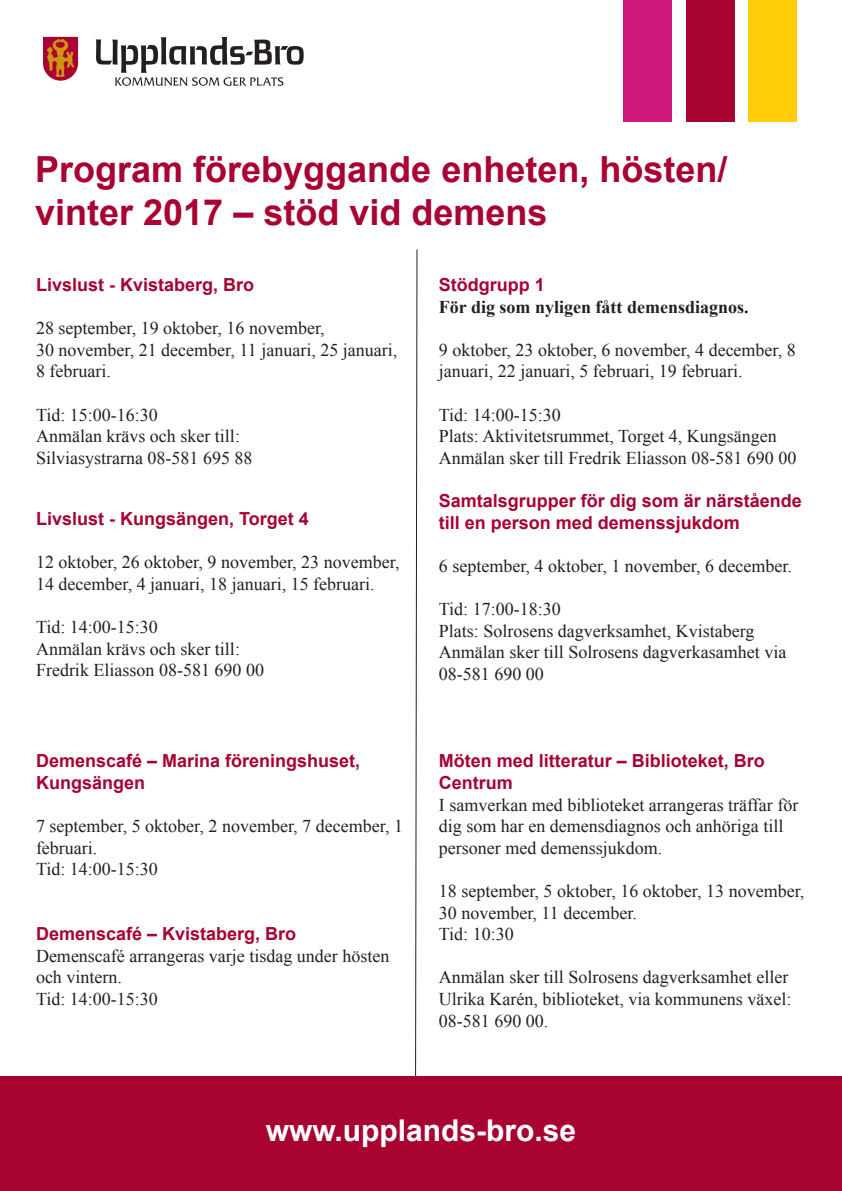
<style>
.page{position:relative;width:842px;height:1191px;background:#fff}
.page>*{position:absolute;margin:0;border:0;box-sizing:border-box;transform-origin:0 0}
.t1{font:700 36px/43.2px "Arial";color:#a90332}
.t2{font:700 30px "Arial";color:#fff}
.t3{font:18px/21.6px "Times New Roman";color:#231f20}
.t4{font:700 18px/21.6px "Arial";color:#a90332}
.t5{font:700 18px "Times New Roman";color:#231f20}
</style>
<div class="page">
<svg style="left:43px;top:37px;width:35px;height:44px;background:#bd473a"></svg>
<svg style="left:96px;top:37px;width:208px;height:49px"></svg>
<div style="left:748px;top:0;width:49px;height:122px;background:#fecd08"></div>
<div style="left:686px;top:0;width:48px;height:122px;background:#a90332"></div>
<div style="left:623px;top:0;width:49px;height:122px;background:#cd177b"></div>
<div style="left:0;top:1076px;width:842px;height:115px;background:#a90332"></div>
<svg style="left:415px;top:249px;width:3px;height:828px"></svg>
<h1 class="t1" style="left:35px;top:149px;width:694px">Program förebyggande enheten, hösten/ vinter 2017 – stöd vid demens</h1>
<p class="t4" style="left:36px;top:274px;width:220px">Livslust - Kvistaberg, Bro</p>
<p class="t3" style="left:36px;top:317px;width:363px">28 september, 19 oktober, 16 november,<br>30 november, 21 december, 11 januari, 25 januari,<br>8 februari.</p>
<p class="t3" style="left:36px;top:403px;width:218px">Tid: 15:00-16:30<br>Anmälan krävs och sker till:<br>Silviasystrarna 08-581 695 88</p>
<p class="t4" style="left:36px;top:508px;width:274px">Livslust - Kungsängen, Torget 4</p>
<p class="t3" style="left:36px;top:551px;width:365px">12 oktober, 26 oktober, 9 november, 23 november,<br>14 december, 4 januari, 18 januari, 15 februari.</p>
<p class="t3" style="left:36px;top:616px;width:229px">Tid: 14:00-15:30<br>Anmälan krävs och sker till:<br>Fredrik Eliasson 08-581 690 00</p>
<p class="t4" style="left:36px;top:751px;width:326px">Demenscafé – Marina föreningshuset,<br>Kungsängen</p>
<p class="t3" style="left:36px;top:815px;width:368px">7 september, 5 oktober, 2 november, 7 december, 1 februari.<br>Tid: 14:00-15:30</p>
<p class="t4" style="left:36px;top:923px;width:262px">Demenscafé – Kvistaberg, Bro</p>
<p class="t3" style="left:36px;top:944px;width:355px">Demenscafé arrangeras varje tisdag under hösten och vintern.<br>Tid: 14:00-15:30</p>
<p class="t4" style="left:439px;top:274px;width:108px">Stödgrupp 1</p>
<p class="t5" style="left:439px;top:294px;width:311px">För dig som nyligen fått demensdiagnos.</p>
<p class="t3" style="left:439px;top:339px;width:359px">9 oktober, 23 oktober, 6 november, 4 december, 8 januari, 22 januari, 5 februari, 19 februari.</p>
<p class="t3" style="left:439px;top:403px;width:359px">Tid: 14:00-15:30<br>Plats: Aktivitetsrummet, Torget 4, Kungsängen<br>Anmälan sker till Fredrik Eliasson 08-581 690 00</p>
<p class="t4" style="left:439px;top:490px;width:365px">Samtalsgrupper för dig som är närstående till en person med demenssjukdom</p>
<p class="t3" style="left:439px;top:555px;width:355px">6 september, 4 oktober, 1 november, 6 december.</p>
<p class="t3" style="left:439px;top:598px;width:349px">Tid: 17:00-18:30<br>Plats: Solrosens dagverksamhet, Kvistaberg<br>Anmälan sker till Solrosens dagverkasamhet via<br>08-581 690 00</p>
<p class="t4" style="left:439px;top:751px;width:328px">Möten med litteratur – Biblioteket, Bro<br>Centrum</p>
<p class="t3" style="left:439px;top:793px;width:361px">I samverkan med biblioteket arrangeras träffar för dig som har en demensdiagnos och anhöriga till personer med demenssjukdom.</p>
<p class="t3" style="left:439px;top:880px;width:367px">18 september, 5 oktober, 16 oktober, 13 november,<br>30 november, 11 december.<br>Tid: 10:30</p>
<p class="t3" style="left:439px;top:966px;width:354px">Anmälan sker till Solrosens dagverksamhet eller<br>Ulrika Karén, biblioteket, via kommunens växel:<br>08-581 690 00.</p>
<h2 class="t2" style="left:266px;top:1110px;width:312px">www.upplands-bro.se</h2>
</div>
